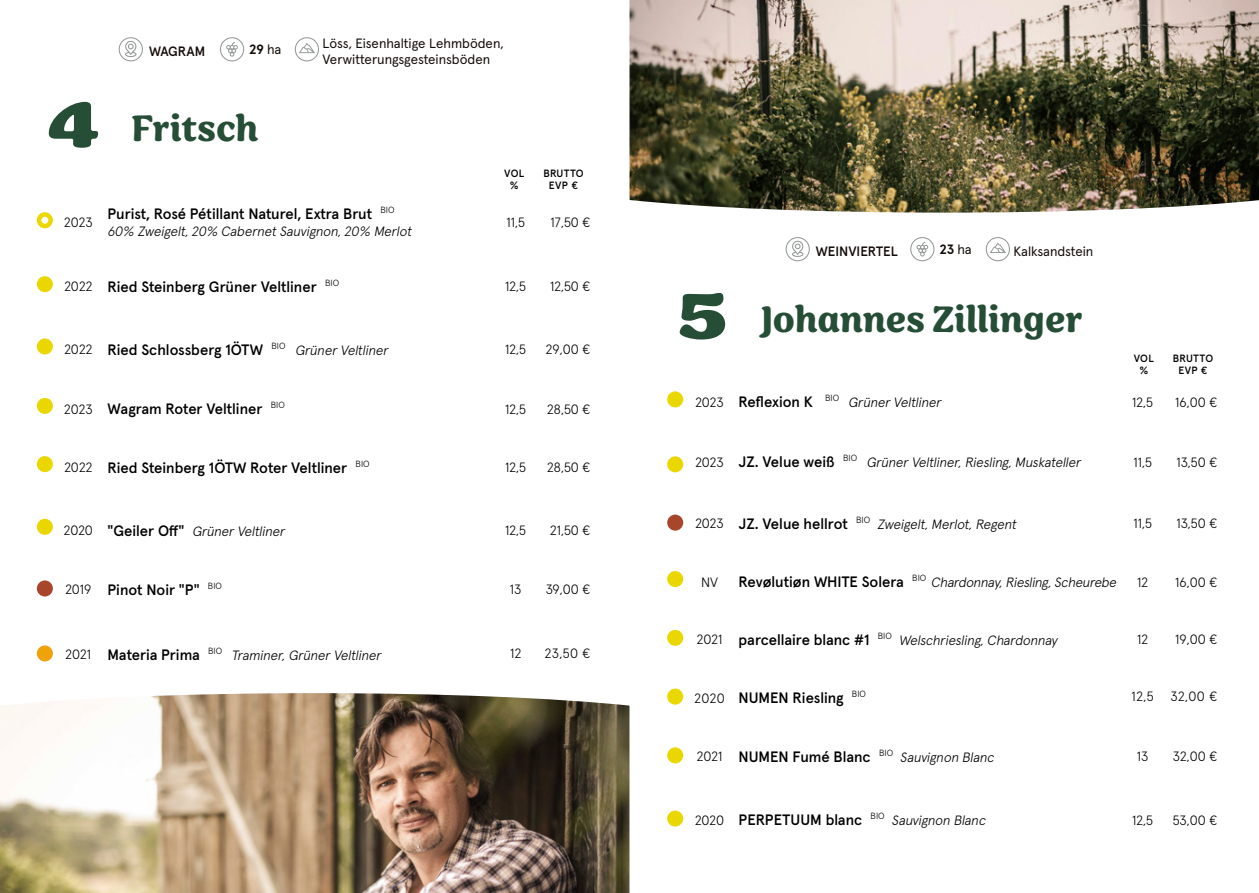
<style>
.page{position:relative;width:1259px;height:893px;background:#fff}
.page>*{position:absolute;margin:0;border:0;box-sizing:border-box;transform-origin:0 0}
.t1{font:800 73.5px "Sirenia";color:#264e36;scale:1.2 1}
.Text_Blocks{font:600 42px "Sirenia";color:#264e36}
.t2{font:500 15px "Apercu Pro";color:#000}
.t3{font:italic 300 13.5px "Apercu Pro";color:#000}
.t4{font:300 13.5px "Apercu Pro";color:#000}
.t5{font:13.5px "Apercu Pro";color:#140c08}
.Text_Blocks-2{font:500 13.5px "Apercu Pro";letter-spacing:-.005em;color:#140c08}
.Text_Blocks-3{font:700 13.5px "Apercu Pro";color:#140c08}
.t6{font:500 10.5px "Apercu Pro";letter-spacing:.03em;color:#000}
.s1{font-weight:400}
.s2{font-weight:300;font-style:italic;font-size:13.5px}
.s3{font-weight:500;font-style:normal;font-size:15px}
</style>
<div class="page">
<div style="left:37px;top:212px;width:16px;height:16px;border:4px solid #ecd800;border-radius:50%"></div>
<div style="left:37px;top:276px;width:16px;height:16px;background:#ebd700;border-radius:50%"></div>
<div style="left:37px;top:338px;width:16px;height:16px;background:#ebd700;border-radius:50%"></div>
<div style="left:37px;top:398px;width:16px;height:16px;background:#ebd700;border-radius:50%"></div>
<div style="left:37px;top:456px;width:16px;height:16px;background:#ebd700;border-radius:50%"></div>
<div style="left:37px;top:519px;width:16px;height:16px;background:#ebd700;border-radius:50%"></div>
<div style="left:37px;top:580px;width:16px;height:16px;background:#a8462b;border-radius:50%"></div>
<div style="left:37px;top:645px;width:16px;height:16px;background:#efa20a;border-radius:50%"></div>
<img style="left:0;top:693px;width:629px;height:200px">
<div style="left:119px;top:37px;width:24px;height:24px;border:1px solid #969898;border-radius:50%"></div>
<svg style="left:125px;top:41px;width:11px;height:16px"></svg>
<div style="left:220px;top:37px;width:24px;height:24px;border:1px solid #969898;border-radius:50%"></div>
<svg style="left:226px;top:42px;width:12px;height:15px"></svg>
<div style="left:295px;top:37px;width:24px;height:24px;border:1px solid #969898;border-radius:50%"></div>
<svg style="left:299px;top:43px;width:16px;height:10px"></svg>
<div style="left:667px;top:391px;width:16px;height:16px;background:#ebd700;border-radius:50%"></div>
<div style="left:667px;top:456px;width:16px;height:16px;background:#ebd700;border-radius:50%"></div>
<div style="left:667px;top:515px;width:16px;height:16px;background:#a8462b;border-radius:50%"></div>
<div style="left:667px;top:571px;width:16px;height:16px;background:#ebd700;border-radius:50%"></div>
<div style="left:667px;top:630px;width:16px;height:16px;background:#ebd700;border-radius:50%"></div>
<div style="left:667px;top:689px;width:16px;height:16px;background:#ebd700;border-radius:50%"></div>
<div style="left:667px;top:747px;width:16px;height:16px;background:#ebd700;border-radius:50%"></div>
<div style="left:667px;top:810px;width:16px;height:17px;background:#ebd700;border-radius:50%"></div>
<img style="left:629px;top:0;width:630px;height:213px">
<div style="left:785px;top:237px;width:25px;height:24px;border:1px solid #969898;border-radius:50%"></div>
<svg style="left:792px;top:241px;width:11px;height:16px"></svg>
<div style="left:910px;top:237px;width:24px;height:24px;border:1px solid #969898;border-radius:50%"></div>
<svg style="left:916px;top:242px;width:12px;height:15px"></svg>
<div style="left:985px;top:237px;width:25px;height:24px;border:1px solid #969898;border-radius:50%"></div>
<svg style="left:989px;top:242px;width:17px;height:11px"></svg>
<p class="Text_Blocks-2" style="left:149px;top:43px;width:58px">WAGRAM</p>
<p class="Text_Blocks-3" style="left:249px;top:42px;width:33px">29 <span class="s1">ha</span></p>
<p class="t5" style="left:323px;top:35px;width:183px">Löss, Eisenhaltige Lehmböden,</p>
<p class="t5" style="left:323px;top:51px;width:169px">Verwitterungsgesteinsböden</p>
<p class="t1" style="left:48px;top:81px;width:44px">4</p>
<p class="Text_Blocks" style="left:132px;top:104px;width:128px">Fritsch</p>
<p class="t4" style="left:64px;top:214px;width:30px">2023</p>
<p class="t2" style="left:107px;top:205px;width:289px">Purist, Rosé Pétillant Naturel, Extra Brut <sup>BIO</sup></p>
<p class="t3" style="left:107px;top:223px;width:308px">60% Zweigelt,20% CabernetSauvignon,20% Merlot</p>
<p class="t6" style="left:504px;top:167px;width:22px">VOL</p>
<p class="t6" style="left:510px;top:179px;width:10px">%</p>
<p class="t6" style="left:543px;top:167px;width:42px">BRUTTO</p>
<p class="t6" style="left:549px;top:179px;width:31px">EVP €</p>
<p class="t4" style="left:506px;top:214px;width:20px">11,5</p>
<p class="t4" style="left:550px;top:214px;width:41px">17,50 €</p>
<p class="t4" style="left:64px;top:278px;width:29px">2022</p>
<p class="t2" style="left:107px;top:277px;width:233px">Ried Steinberg Grüner Veltliner <sup>BIO</sup></p>
<p class="t4" style="left:505px;top:278px;width:22px">12,5</p>
<p class="t4" style="left:550px;top:278px;width:42px">12,50 €</p>
<p class="t4" style="left:64px;top:341px;width:29px">2022</p>
<p class="t2" style="left:107px;top:340px;width:285px">Ried Schlossberg 1ÖTW <sup>BIO</sup> <span class="s2">GrünerVeltliner</span></p>
<p class="t4" style="left:505px;top:341px;width:22px">12,5</p>
<p class="t4" style="left:546px;top:341px;width:46px">29,00 €</p>
<p class="t4" style="left:64px;top:401px;width:30px">2023</p>
<p class="t2" style="left:107px;top:400px;width:179px">Wagram Roter Veltliner <sup>BIO</sup></p>
<p class="t4" style="left:505px;top:401px;width:22px">12,5</p>
<p class="t4" style="left:547px;top:401px;width:45px">28,50 €</p>
<p class="t4" style="left:64px;top:460px;width:29px">2022</p>
<p class="t2" style="left:107px;top:459px;width:264px">Ried Steinberg 1ÖTW Roter Veltliner <sup>BIO</sup></p>
<p class="t4" style="left:505px;top:460px;width:22px">12,5</p>
<p class="t4" style="left:547px;top:460px;width:45px">28,50 €</p>
<p class="t4" style="left:64px;top:522px;width:31px">2020</p>
<p class="t3" style="left:107px;top:523px;width:181px"><span class="s3">" G e i l e r Off"</span> GrünerVeltliner</p>
<p class="t4" style="left:505px;top:522px;width:22px">12,5</p>
<p class="t4" style="left:550px;top:522px;width:42px">21,50 €</p>
<p class="t4" style="left:65px;top:581px;width:28px">2019</p>
<p class="t2" style="left:107px;top:581px;width:116px">Pinot Noir "P" <sup>BIO</sup></p>
<p class="t4" style="left:510px;top:581px;width:13px">13</p>
<p class="t4" style="left:546px;top:581px;width:46px">39,00 €</p>
<p class="t4" style="left:66px;top:646px;width:27px">2021</p>
<p class="t3" style="left:107px;top:647px;width:278px"><span class="s3">M a te r i a P r i m a</span> <sup>B</sup> <sup>I</sup> <sup>O</sup> Traminer,GrünerVeltliner</p>
<p class="t4" style="left:510px;top:645px;width:13px">12</p>
<p class="t4" style="left:545px;top:645px;width:47px">23,50 €</p>
<p class="Text_Blocks-2" style="left:816px;top:243px;width:84px">WEINVIERTEL</p>
<p class="Text_Blocks-3" style="left:939px;top:241px;width:33px">23 <span class="s1">ha</span></p>
<p class="t5" style="left:1013px;top:243px;width:81px">Kalksandstein</p>
<p class="t1" style="left:678px;top:273px;width:43px">5</p>
<p class="Text_Blocks" style="left:761px;top:295px;width:323px">Johannes Zillinger</p>
<p class="t6" style="left:1133px;top:352px;width:22px">VOL</p>
<p class="t6" style="left:1139px;top:364px;width:10px">%</p>
<p class="t6" style="left:1172px;top:352px;width:42px">BRUTTO</p>
<p class="t6" style="left:1178px;top:364px;width:31px">EVP €</p>
<p class="t4" style="left:695px;top:394px;width:30px">2023</p>
<p class="t3" style="left:738px;top:394px;width:207px"><span class="s3">Refl exi o n K</span> <sup>B</sup> <sup>I</sup> <sup>O</sup> GrünerVeltliner</p>
<p class="t4" style="left:1132px;top:394px;width:22px">12,5</p>
<p class="t4" style="left:1175px;top:394px;width:44px">16,00 €</p>
<p class="t4" style="left:695px;top:454px;width:30px">2023</p>
<p class="t3" style="left:738px;top:454px;width:346px"><span class="s3">J Z . Ve l u e we i ß</span> <sup>B</sup> <sup>I</sup> <sup>O</sup> GrünerVeltliner,Riesling,Muskateller</p>
<p class="t4" style="left:1133px;top:454px;width:20px">11,5</p>
<p class="t4" style="left:1176px;top:454px;width:42px">13,50 €</p>
<p class="t4" style="left:695px;top:516px;width:30px">2023</p>
<p class="t3" style="left:738px;top:516px;width:282px"><span class="s3">J Z . Ve l u e h e l l ro t</span> <sup>B</sup> <sup>I</sup> <sup>O</sup> Zweigelt,Merlot,Regent</p>
<p class="t4" style="left:1133px;top:516px;width:20px">11,5</p>
<p class="t4" style="left:1176px;top:516px;width:42px">13,50 €</p>
<p class="t4" style="left:701px;top:574px;width:18px">NV</p>
<p class="t3" style="left:738px;top:574px;width:382px"><span class="s3">Revø l u t i ø n W H I T E S o l e ra</span> <sup>B</sup> <sup>I</sup> <sup>O</sup> Chardonnay,Riesling,Scheurebe</p>
<p class="t4" style="left:1137px;top:574px;width:12px">12</p>
<p class="t4" style="left:1175px;top:574px;width:44px">16,00 €</p>
<p class="t4" style="left:697px;top:631px;width:27px">2021</p>
<p class="t3" style="left:738px;top:632px;width:323px"><span class="s3">p a rc e l l a i re b l a n c # 1</span> <sup>B</sup> <sup>I</sup> <sup>O</sup> Welschriesling,Chardonnay</p>
<p class="t4" style="left:1137px;top:631px;width:12px">12</p>
<p class="t4" style="left:1175px;top:631px;width:44px">19,00 €</p>
<p class="t4" style="left:694px;top:690px;width:32px">2020</p>
<p class="t2" style="left:738px;top:689px;width:129px">NUMEN Riesling <sup>BIO</sup></p>
<p class="t4" style="left:1131px;top:688px;width:24px">12,5</p>
<p class="t4" style="left:1170px;top:688px;width:48px">32,00 €</p>
<p class="t4" style="left:697px;top:749px;width:27px">2021</p>
<p class="t2" style="left:738px;top:748px;width:259px">NUMEN Fumé Blanc <sup>BIO</sup> <span class="s2">Sauvignon Blanc</span></p>
<p class="t4" style="left:1137px;top:749px;width:13px">13</p>
<p class="t4" style="left:1173px;top:749px;width:46px">32,00 €</p>
<p class="t4" style="left:695px;top:812px;width:31px">2020</p>
<p class="t2" style="left:738px;top:811px;width:251px">PERPETUUM blanc <sup>BIO</sup> <span class="s2">Sauvignon Blanc</span></p>
<p class="t4" style="left:1132px;top:812px;width:22px">12,5</p>
<p class="t4" style="left:1172px;top:812px;width:46px">53,00 €</p>
</div>
